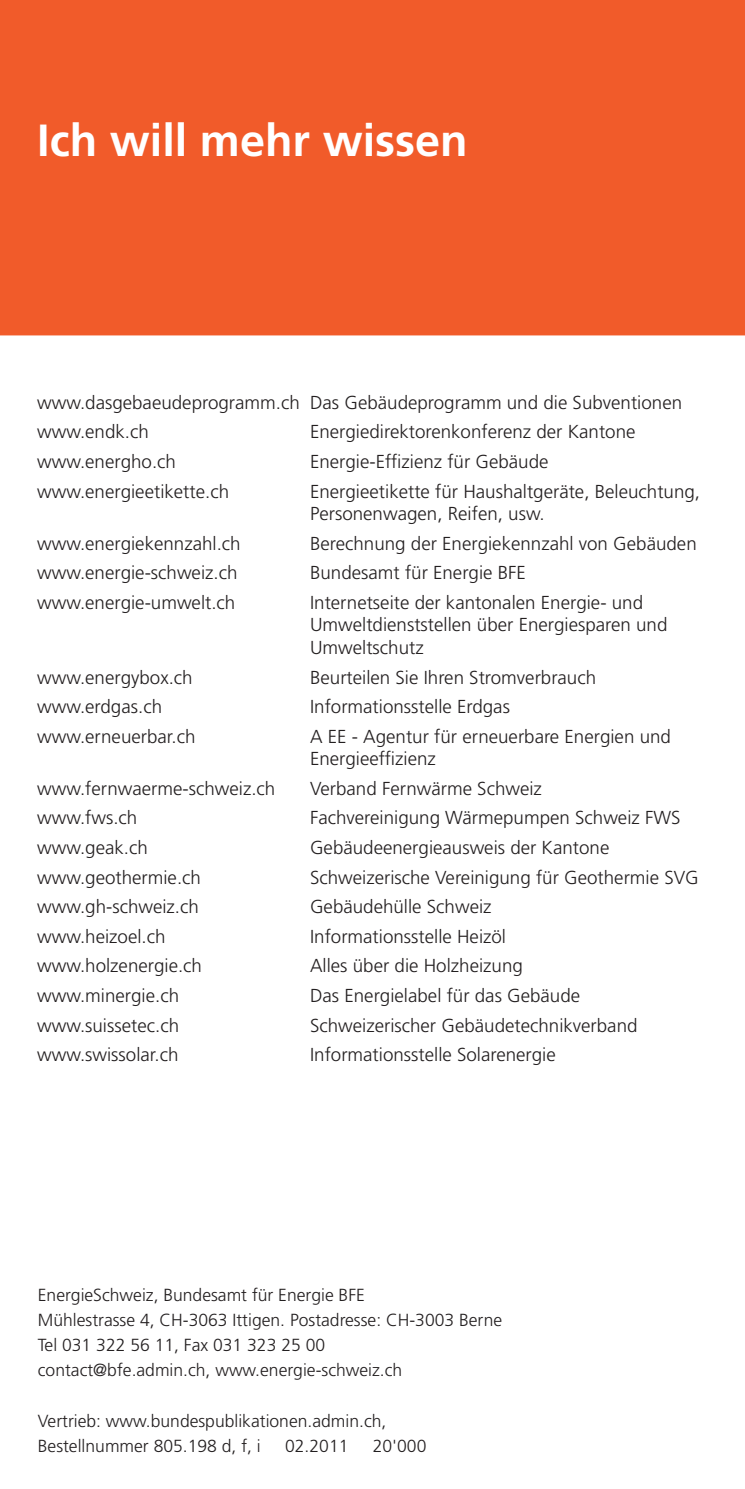
<style>
.page{position:relative;width:745px;height:1489px;background:#fff}
.page>*{position:absolute;margin:0;border:0;box-sizing:border-box;transform-origin:0 0}
.t1{font:700 45px "Frutiger LT Std";color:#fff}
.t2{font:300 18.75px/22.5px "Frutiger LT Std";color:#231f20}
.t3{font:300 17.5px/25px "Frutiger LT Std";color:#231f20}
</style>
<div class="page">
<div style="left:0;top:0;width:744px;height:335px;background:#f15b2a"></div>
<h1 class="t1" style="left:37px;top:114px;width:432px">Ich will mehr wissen</h1>
<p class="t2" style="left:37px;top:388px;width:646px;line-height:29.5px">www.dasgebaeudeprogramm.ch Das Gebäudeprogramm und die Subventionen www.endk.ch</p>
<p class="t2" style="left:310px;top:421px;width:327px">Energiedirektorenkonferenz der Kantone</p>
<p class="t2" style="left:37px;top:450px;width:140px">www.energho.ch</p>
<p class="t2" style="left:310px;top:450px;width:240px">Energie-Effizienz für Gebäude</p>
<p class="t2" style="left:37px;top:480px;width:193px">www.energieetikette.ch</p>
<p class="t2" style="left:310px;top:480px;width:391px">Energieetikette für Haushaltgeräte, Beleuchtung,<br>Personenwagen, Reifen, usw.</p>
<p class="t2" style="left:37px;top:532px;width:205px">www.energiekennzahl.ch</p>
<p class="t2" style="left:310px;top:532px;width:388px">Berechnung der Energiekennzahl von Gebäuden</p>
<p class="t2" style="left:37px;top:562px;width:202px">www.energie-schweiz.ch</p>
<p class="t2" style="left:310px;top:562px;width:217px">Bundesamt für Energie BFE</p>
<p class="t2" style="left:37px;top:591px;width:199px">www.energie-umwelt.ch</p>
<p class="t2" style="left:310px;top:591px;width:359px">Internetseite der kantonalen Energie- und<br>Umweltdienststellen über Energiesparen und<br>Umweltschutz</p>
<p class="t2" style="left:37px;top:666px;width:157px">www.energybox.ch</p>
<p class="t2" style="left:310px;top:666px;width:287px">Beurteilen Sie Ihren Stromverbrauch</p>
<p class="t2" style="left:37px;top:695px;width:126px">www.erdgas.ch</p>
<p class="t2" style="left:310px;top:695px;width:201px">Informationsstelle Erdgas</p>
<p class="t2" style="left:37px;top:725px;width:160px">www.erneuerbar.ch</p>
<p class="t2" style="left:310px;top:725px;width:362px">A EE - Agentur für erneuerbare Energien und<br>Energieeffizienz</p>
<p class="t2" style="left:37px;top:777px;width:239px">www.fernwaerme-schweiz.ch</p>
<p class="t2" style="left:310px;top:777px;width:233px">Verband Fernwärme Schweiz</p>
<p class="t2" style="left:37px;top:807px;width:102px">www.fws.ch</p>
<p class="t2" style="left:310px;top:807px;width:371px">Fachvereinigung Wärmepumpen Schweiz FWS</p>
<p class="t2" style="left:37px;top:836px;width:112px">www.geak.ch</p>
<p class="t2" style="left:310px;top:836px;width:301px">Gebäudeenergieausweis der Kantone</p>
<p class="t2" style="left:37px;top:866px;width:165px">www.geothermie.ch</p>
<p class="t2" style="left:310px;top:866px;width:390px">Schweizerische Vereinigung für Geothermie SVG</p>
<p class="t2" style="left:37px;top:895px;width:163px">www.gh-schweiz.ch</p>
<p class="t2" style="left:310px;top:895px;width:183px">Gebäudehülle Schweiz</p>
<p class="t2" style="left:37px;top:925px;width:130px">www.heizoel.ch</p>
<p class="t2" style="left:310px;top:925px;width:197px">Informationsstelle Heizöl</p>
<p class="t2" style="left:37px;top:955px;width:166px">www.holzenergie.ch</p>
<p class="t2" style="left:310px;top:955px;width:214px">Alles über die Holzheizung</p>
<p class="t2" style="left:37px;top:984px;width:143px">www.minergie.ch</p>
<p class="t2" style="left:310px;top:984px;width:271px">Das Energielabel für das Gebäude</p>
<p class="t2" style="left:37px;top:1014px;width:143px">www.suissetec.ch</p>
<p class="t2" style="left:310px;top:1014px;width:329px">Schweizerischer Gebäudetechnikverband</p>
<p class="t2" style="left:37px;top:1043px;width:143px">www.swissolar.ch</p>
<p class="t2" style="left:310px;top:1043px;width:247px">Informationsstelle Solarenergie</p>
<p class="t3" style="left:38px;top:1282px;width:465px">EnergieSchweiz, Bundesamt für Energie BFE<br>Mühlestrasse 4, CH-3063 Ittigen. Postadresse: CH-3003 Berne Tel 031 322 56 11, Fax 031 323 25 00<br>contact@bfe.admin.ch, www.energie-schweiz.ch</p>
<p class="t3" style="left:38px;top:1407px;width:350px">Vertrieb: www.bundespublikationen.admin.ch,<br>Bestellnummer 805.198 d, f, i</p>
<p class="t3" style="left:285px;top:1432px;width:65px">02.2011</p>
<p class="t3" style="left:372px;top:1432px;width:55px">20'000</p>
</div>
